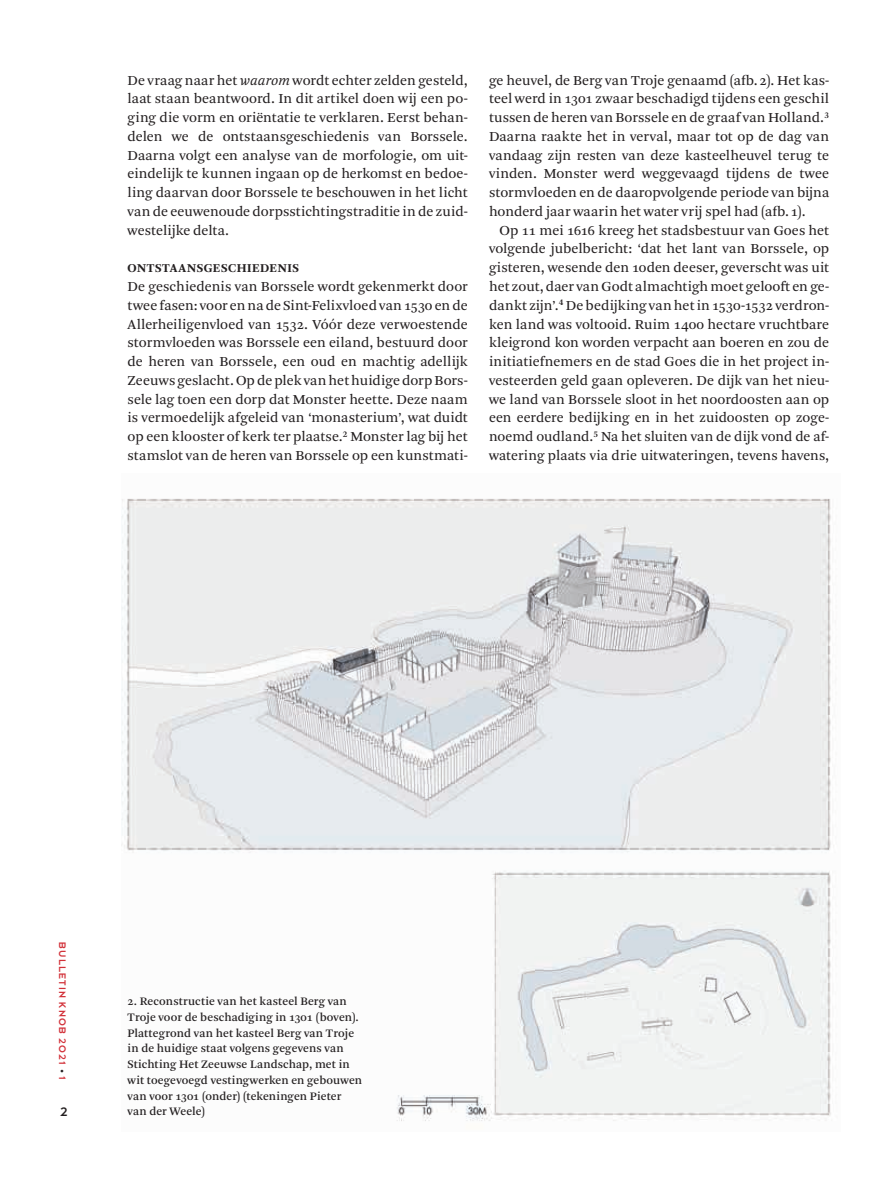
<style>
.page{position:relative;width:893px;height:1191px;background:#fff}
.page>*{position:absolute;margin:0;border:0;box-sizing:border-box;transform-origin:0 0}
.t1{font:14.4px/18.8px "Arnhem Pro Blond";letter-spacing:.005em;color:#231f20;text-align:justify}
.t2{font:13.5px "Dessau Pro";color:#231f20}
.t3{font:700 12.6px "Arnhem Pro";letter-spacing:.04em;color:#231f20}
.t4{font:12px/15.8px "Arnhem Pro";letter-spacing:.01em;color:#231f20}
.t5{font:10.5px "Dessau Pro";letter-spacing:.11em;color:#d23139}
.s1{font-style:italic}
.s2{font-size:8.25px;color:#231f20}
</style>
<div class="page">
<img style="left:122px;top:498px;width:709px;height:623px">
<p class="t1" style="left:128px;top:71px;width:342px">De vraag naar het <span class="s1">waarom</span> wordt echter zelden gesteld, laat staan beantwoord. In dit artikel doen wij een po&shy;ging die vorm en oriëntatie te verklaren. Eerst behan&shy;delen we de ontstaansgeschiedenis van Borssele.<br>Daarna volgt een analyse van de morfologie, om uit&shy;eindelijk te kunnen ingaan op de herkomst en bedoe&shy;ling daarvan door Borssele te beschouwen in het licht van de eeuwenoude dorpsstichtingstraditie in de zuid&shy;westelijke delta.</p>
<p class="t3" style="left:128px;top:260px;width:173px">ONTSTAANSGESCHIEDENIS</p>
<p class="t1" style="left:128px;top:277px;width:342px">De geschiedenis van Borssele wordt gekenmerkt door twee fasen: voor en na de Sint-Felixvloed van 1530 en de Allerheiligenvloed van 1532. Vóór deze verwoestende stormvloeden was Borssele een eiland, bestuurd door de heren van Borssele, een oud en machtig adellijk Zeeuws geslacht. Op de plek van het huidige dorp Bors&shy;sele lag toen een dorp dat Monster heette. Deze naam is vermoedelijk afgeleid van ‘monasterium’, wat duidt op een klooster of kerk ter plaatse.<sup>2</sup> Monster lag bij het stamslot van de heren van Borssele op een kunstmati-</p>
<p class="t1" style="left:489px;top:71px;width:342px">ge heuvel, de Berg van Troje genaamd (afb.2). Het kas&shy;teel werd in 1301 zwaar beschadigd tijdens een geschil tussen de heren van Borssele en de graaf van Holland.<sup>3<br></sup>Daarna raakte het in verval, maar tot op de dag van vandaag zijn resten van deze kasteelheuvel terug te vinden. Monster werd weggevaagd tijdens de twee stormvloeden en de daaropvolgende periode van bijna honderd jaar waarin het water vrij spel had (afb.1).</p>
<p class="t1" style="left:489px;top:221px;width:342px;text-indent:11px">Op 11 mei 1616 kreeg het stadsbestuur van Goes het volgende jubelbericht: ‘dat het lant van Borssele, op gisteren, wesende den 10den deeser, geverscht was uit het zout, daer van Godt almachtigh moet gelooft en ge&shy;dankt zijn’.<sup>4</sup> De bedijking van het in 1530-1532 verdron&shy;ken land was voltooid. Ruim 1400 hectare vruchtbare kleigrond kon worden verpacht aan boeren en zou de initiatiefnemers en de stad Goes die in het project in&shy;vesteerden geld gaan opleveren. De dijk van het nieu&shy;we land van Borssele sloot in het noordoosten aan op een eerdere bedijking en in het zuidoosten op zoge&shy;noemd oudland.<sup>5</sup> Na het sluiten van de dijk vond de af&shy;watering plaats via drie uitwateringen, tevens havens,</p>
<p class="t5" style="left:68px;top:942px;width:139px;rotate:90deg">BULLETIN KNOB 2021 <span class="s2">•</span> 1</p>
<p class="t2" style="left:60px;top:1105px;width:9px">2</p>
<p class="t4" style="left:128px;top:993px;width:236px">2. Reconstructie van het kasteel Berg van Troje voor de beschadiging in 1301 (boven).<br>Plattegrond van het kasteel Berg van Troje in de huidige staat volgens gegevens van Stichting Het Zeeuwse Landschap, met in wit toegevoegd vestingwerken en gebouwen van voor 1301 (onder) (tekeningen Pieter van der Weele)</p>
</div>
